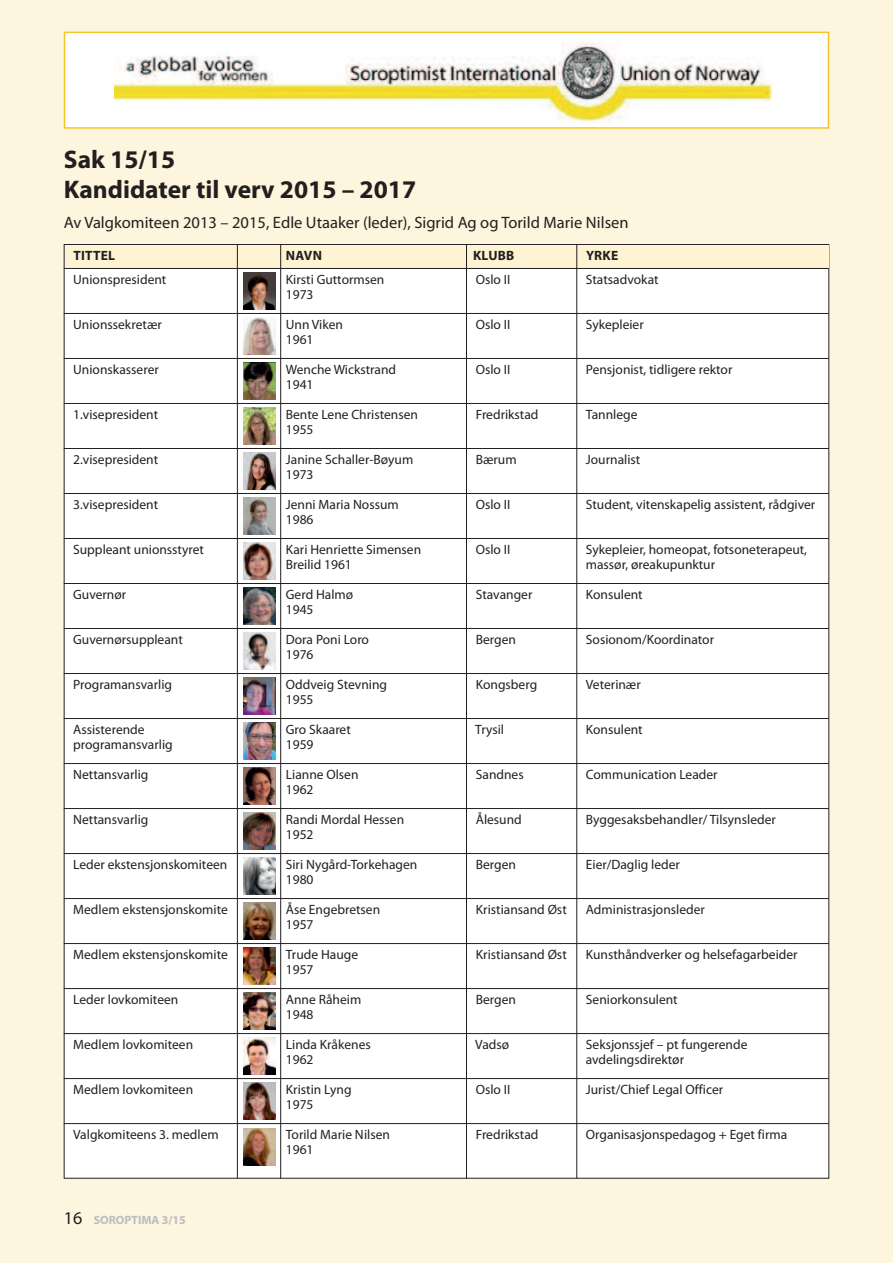
<style>
.page{position:relative;width:893px;height:1263px;background:#fdf5dd}
.page>*{position:absolute;margin:0;border:0;box-sizing:border-box;transform-origin:0 0}
.t1{font:700 25.5px/30px "Myriad Pro";color:#231f20}
.t2{font:16.5px "Myriad Pro";color:#231f20}
.t3{font:13.5px "Myriad Pro";color:#231f20}
.t4{font:700 13.5px "Myriad Pro";letter-spacing:.02em;color:#231f20}
.t5{font:700 12px "Myriad Pro";color:#bcbdc0}
.s1{font-weight:400;font-size:18px;color:#231f20}
</style>
<div class="page">
<div style="left:64px;top:244px;width:765px;height:934px;background:#fff"></div>
<img style="left:243px;top:273px;width:32px;height:37px">
<img style="left:243px;top:318px;width:32px;height:37px">
<img style="left:243px;top:363px;width:32px;height:37px">
<img style="left:243px;top:408px;width:32px;height:37px">
<img style="left:243px;top:453px;width:32px;height:37px">
<img style="left:243px;top:498px;width:32px;height:37px">
<img style="left:243px;top:543px;width:32px;height:37px">
<img style="left:243px;top:588px;width:32px;height:37px">
<img style="left:243px;top:633px;width:32px;height:37px">
<img style="left:243px;top:678px;width:32px;height:37px">
<img style="left:243px;top:723px;width:32px;height:37px">
<img style="left:243px;top:768px;width:32px;height:37px">
<img style="left:243px;top:813px;width:32px;height:37px">
<img style="left:243px;top:858px;width:32px;height:37px">
<img style="left:243px;top:903px;width:32px;height:37px">
<img style="left:243px;top:948px;width:32px;height:37px">
<img style="left:243px;top:993px;width:32px;height:37px">
<img style="left:243px;top:1038px;width:32px;height:37px">
<img style="left:243px;top:1083px;width:32px;height:37px">
<img style="left:243px;top:1128px;width:32px;height:37px">
<hr style="left:64px;top:313px;width:765px;height:1px;background:#231f20">
<hr style="left:64px;top:358px;width:765px;height:1px;background:#231f20">
<hr style="left:64px;top:403px;width:765px;height:1px;background:#231f20">
<hr style="left:64px;top:448px;width:765px;height:1px;background:#231f20">
<hr style="left:64px;top:493px;width:765px;height:1px;background:#231f20">
<hr style="left:64px;top:538px;width:765px;height:1px;background:#231f20">
<hr style="left:64px;top:583px;width:765px;height:1px;background:#231f20">
<hr style="left:64px;top:628px;width:765px;height:1px;background:#231f20">
<hr style="left:64px;top:673px;width:765px;height:1px;background:#231f20">
<hr style="left:64px;top:718px;width:765px;height:1px;background:#231f20">
<hr style="left:64px;top:763px;width:765px;height:1px;background:#231f20">
<hr style="left:64px;top:808px;width:765px;height:1px;background:#231f20">
<hr style="left:64px;top:853px;width:765px;height:1px;background:#231f20">
<hr style="left:64px;top:898px;width:765px;height:1px;background:#231f20">
<hr style="left:64px;top:943px;width:765px;height:1px;background:#231f20">
<hr style="left:64px;top:988px;width:765px;height:1px;background:#231f20">
<hr style="left:64px;top:1033px;width:765px;height:1px;background:#231f20">
<hr style="left:64px;top:1078px;width:765px;height:1px;background:#231f20">
<hr style="left:64px;top:1123px;width:765px;height:1px;background:#231f20">
<div style="left:65px;top:245px;width:763px;height:23px;background:#fef3d2"></div>
<hr style="left:466px;top:245px;width:1px;height:933px;background:#231f20">
<hr style="left:576px;top:245px;width:1px;height:933px;background:#231f20">
<hr style="left:280px;top:245px;width:1px;height:933px;background:#231f20">
<hr style="left:237px;top:245px;width:1px;height:933px;background:#231f20">
<hr style="left:64px;top:268px;width:765px;height:1px;background:#231f20">
<div style="left:65px;top:33px;width:763px;height:94px;background:#fff"></div>
<img style="left:115px;top:42px;width:663px;height:84px">
<div style="left:64px;top:32px;width:765px;height:97px;border:2px solid #f7c529"></div>
<h1 class="t1" style="left:64px;top:146px;width:354px">Sak 15/15<br>Kandidater til verv 2015 – 2017</h1>
<p class="t2" style="left:64px;top:216px;width:566px">Av Valgkomiteen 2013 – 2015, Edle Utaaker (leder), Sigrid Ag og Torild Marie Nilsen</p>
<p class="t4" style="left:73px;top:250px;width:43px">titteL</p>
<p class="t4" style="left:286px;top:250px;width:38px">nAVn</p>
<p class="t4" style="left:473px;top:250px;width:43px">KLubb</p>
<p class="t4" style="left:586px;top:250px;width:34px">YRKe</p>
<p class="t3" style="left:73px;top:274px;width:95px">Unionspresident</p>
<p class="t3" style="left:286px;top:274px;width:100px">Kirsti Guttormsen</p>
<p class="t3" style="left:476px;top:274px;width:36px">Oslo II</p>
<p class="t3" style="left:586px;top:274px;width:74px">Statsadvokat</p>
<p class="t3" style="left:286px;top:289px;width:29px">1973</p>
<p class="t3" style="left:73px;top:319px;width:90px">Unionssekretær</p>
<p class="t3" style="left:286px;top:319px;width:59px">Unn Viken</p>
<p class="t3" style="left:476px;top:319px;width:36px">Oslo II</p>
<p class="t3" style="left:586px;top:319px;width:59px">Sykepleier</p>
<p class="t3" style="left:286px;top:334px;width:29px">1961</p>
<p class="t3" style="left:73px;top:364px;width:87px">Unionskasserer</p>
<p class="t3" style="left:286px;top:364px;width:112px">Wenche Wickstrand</p>
<p class="t3" style="left:476px;top:364px;width:36px">Oslo II</p>
<p class="t3" style="left:586px;top:364px;width:148px">Pensjonist, tidligere rektor</p>
<p class="t3" style="left:286px;top:379px;width:29px">1941</p>
<p class="t3" style="left:73px;top:409px;width:86px">1.visepresident</p>
<p class="t3" style="left:286px;top:409px;width:134px">Bente Lene Christensen</p>
<p class="t3" style="left:476px;top:409px;width:64px">Fredrikstad</p>
<p class="t3" style="left:586px;top:409px;width:53px">Tannlege</p>
<p class="t3" style="left:286px;top:424px;width:29px">1955</p>
<p class="t3" style="left:73px;top:454px;width:86px">2.visepresident</p>
<p class="t3" style="left:286px;top:454px;width:129px">Janine Schaller-Bøyum</p>
<p class="t3" style="left:476px;top:454px;width:42px">Bærum</p>
<p class="t3" style="left:586px;top:454px;width:56px">Journalist</p>
<p class="t3" style="left:286px;top:469px;width:29px">1973</p>
<p class="t3" style="left:73px;top:499px;width:86px">3.visepresident</p>
<p class="t3" style="left:286px;top:499px;width:114px">Jenni Maria Nossum</p>
<p class="t3" style="left:476px;top:499px;width:36px">Oslo II</p>
<p class="t3" style="left:586px;top:499px;width:231px">Student, vitenskapelig assistent, rådgiver</p>
<p class="t3" style="left:286px;top:514px;width:29px">1986</p>
<p class="t3" style="left:73px;top:544px;width:132px">Suppleant unionsstyret</p>
<p class="t3" style="left:286px;top:544px;width:137px">Kari Henriette Simensen</p>
<p class="t3" style="left:476px;top:544px;width:36px">Oslo II</p>
<p class="t3" style="left:586px;top:544px;width:223px">Sykepleier, homeopat, fotsoneterapeut,</p>
<p class="t3" style="left:286px;top:559px;width:68px">Breilid 1961</p>
<p class="t3" style="left:586px;top:559px;width:131px">massør, øreakupunktur</p>
<p class="t3" style="left:73px;top:589px;width:55px">Guvernør</p>
<p class="t3" style="left:286px;top:589px;width:69px">Gerd Halmø</p>
<p class="t3" style="left:476px;top:589px;width:58px">Stavanger</p>
<p class="t3" style="left:586px;top:589px;width:58px">Konsulent</p>
<p class="t3" style="left:286px;top:604px;width:29px">1945</p>
<p class="t3" style="left:73px;top:634px;width:111px">Guvernørsuppleant</p>
<p class="t3" style="left:286px;top:634px;width:85px">Dora Poni Loro</p>
<p class="t3" style="left:476px;top:634px;width:42px">Bergen</p>
<p class="t3" style="left:586px;top:634px;width:130px">Sosionom/Koordinator</p>
<p class="t3" style="left:286px;top:649px;width:29px">1976</p>
<p class="t3" style="left:73px;top:679px;width:100px">Programansvarlig</p>
<p class="t3" style="left:286px;top:679px;width:103px">Oddveig Stevning</p>
<p class="t3" style="left:476px;top:679px;width:63px">Kongsberg</p>
<p class="t3" style="left:586px;top:679px;width:56px">Veterinær</p>
<p class="t3" style="left:286px;top:694px;width:29px">1955</p>
<p class="t3" style="left:73px;top:724px;width:73px">Assisterende</p>
<p class="t3" style="left:286px;top:724px;width:67px">Gro Skaaret</p>
<p class="t3" style="left:475px;top:724px;width:30px">Trysil</p>
<p class="t3" style="left:586px;top:724px;width:58px">Konsulent</p>
<p class="t3" style="left:73px;top:739px;width:101px">programansvarlig</p>
<p class="t3" style="left:286px;top:739px;width:29px">1959</p>
<p class="t3" style="left:73px;top:769px;width:77px">Nettansvarlig</p>
<p class="t3" style="left:286px;top:769px;width:74px">Lianne Olsen</p>
<p class="t3" style="left:476px;top:769px;width:49px">Sandnes</p>
<p class="t3" style="left:586px;top:769px;width:133px">Communication Leader</p>
<p class="t3" style="left:286px;top:784px;width:29px">1962</p>
<p class="t3" style="left:73px;top:814px;width:77px">Nettansvarlig</p>
<p class="t3" style="left:286px;top:814px;width:120px">Randi Mordal Hessen</p>
<p class="t3" style="left:476px;top:814px;width:48px">Ålesund</p>
<p class="t3" style="left:586px;top:814px;width:192px">Byggesaksbehandler/ Tilsynsleder</p>
<p class="t3" style="left:286px;top:829px;width:29px">1952</p>
<p class="t3" style="left:73px;top:859px;width:156px">Leder ekstensjonskomiteen</p>
<p class="t3" style="left:286px;top:859px;width:133px">Siri Nygård-Torkehagen</p>
<p class="t3" style="left:476px;top:859px;width:42px">Bergen</p>
<p class="t3" style="left:586px;top:859px;width:96px">Eier/Daglig leder</p>
<p class="t3" style="left:286px;top:874px;width:29px">1980</p>
<p class="t3" style="left:73px;top:904px;width:156px">Medlem ekstensjonskomite</p>
<p class="t3" style="left:286px;top:904px;width:96px">Åse Engebretsen</p>
<p class="t3" style="left:476px;top:904px;width:92px">Kristiansand Øst</p>
<p class="t3" style="left:586px;top:904px;width:121px">Administrasjonsleder</p>
<p class="t3" style="left:286px;top:919px;width:29px">1957</p>
<p class="t3" style="left:73px;top:949px;width:156px">Medlem ekstensjonskomite</p>
<p class="t3" style="left:286px;top:949px;width:74px">Trude Hauge</p>
<p class="t3" style="left:476px;top:949px;width:92px">Kristiansand Øst</p>
<p class="t3" style="left:586px;top:949px;width:213px">Kunsthåndverker og helsefagarbeider</p>
<p class="t3" style="left:286px;top:964px;width:29px">1957</p>
<p class="t3" style="left:73px;top:994px;width:107px">Leder lovkomiteen</p>
<p class="t3" style="left:286px;top:994px;width:77px">Anne Råheim</p>
<p class="t3" style="left:476px;top:994px;width:42px">Bergen</p>
<p class="t3" style="left:586px;top:994px;width:93px">Seniorkonsulent</p>
<p class="t3" style="left:286px;top:1009px;width:29px">1948</p>
<p class="t3" style="left:73px;top:1039px;width:121px">Medlem lovkomiteen</p>
<p class="t3" style="left:286px;top:1039px;width:87px">Linda Kråkenes</p>
<p class="t3" style="left:475px;top:1039px;width:35px">Vadsø</p>
<p class="t3" style="left:586px;top:1039px;width:163px">Seksjonssjef – pt fungerende</p>
<p class="t3" style="left:286px;top:1054px;width:29px">1962</p>
<p class="t3" style="left:586px;top:1054px;width:100px">avdelingsdirektør</p>
<p class="t3" style="left:73px;top:1084px;width:121px">Medlem lovkomiteen</p>
<p class="t3" style="left:286px;top:1084px;width:67px">Kristin Lyng</p>
<p class="t3" style="left:476px;top:1084px;width:36px">Oslo II</p>
<p class="t3" style="left:586px;top:1084px;width:139px">Jurist/Chief Legal Officer</p>
<p class="t3" style="left:286px;top:1099px;width:29px">1975</p>
<p class="t3" style="left:73px;top:1129px;width:147px">Valgkomiteens 3. medlem</p>
<p class="t3" style="left:286px;top:1129px;width:106px">Torild Marie Nilsen</p>
<p class="t3" style="left:476px;top:1129px;width:64px">Fredrikstad</p>
<p class="t3" style="left:586px;top:1129px;width:203px">Organisasjonspedagog + Eget firma</p>
<p class="t3" style="left:286px;top:1144px;width:29px">1961</p>
<p class="t5" style="left:64px;top:1216px;width:124px"><span class="s1">16</span> SoRoptiMA 3/15</p>
</div>
